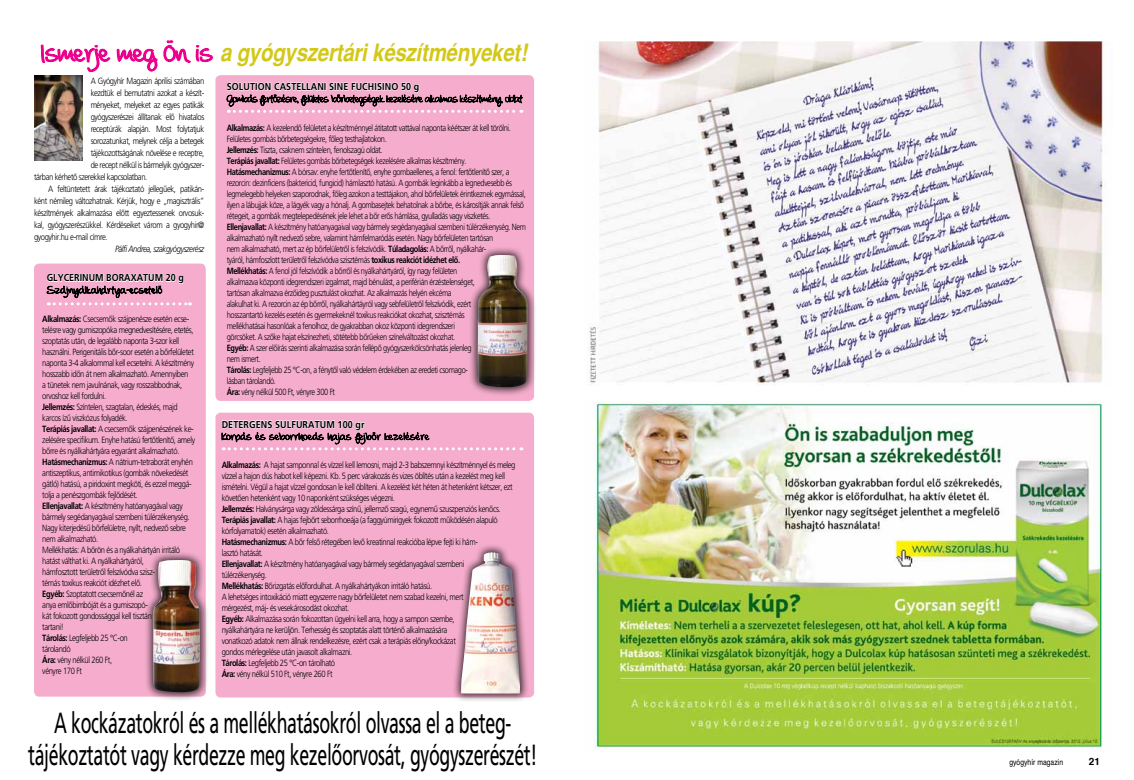
<style>
.page{position:relative;width:1134px;height:780px;background:#fff}
.page>*{position:absolute;margin:0;border:0;box-sizing:border-box;transform-origin:0 0}
.t1{font:29.1px/32.4px "Frutiger Alt A";letter-spacing:-.02em;color:#000;text-align:center;scale:.61 1}
.t2{font:italic 24px "KB Helvetica Bold";letter-spacing:-.01em;color:#d3c818;scale:.85 1}
.t3{font:700 10px "Frutiger Alt";letter-spacing:.01em;color:#000;scale:.9 1}
.t4{font:700 10px "Helvetica";color:#000}
.t5{font:300 9px/11px "Frutiger Alt";letter-spacing:-.05em;color:#000;scale:.85 1}
.t6{font:300 9px/11px "Frutiger Alt";letter-spacing:-.05em;color:#000;scale:.83 1}
.t7{font:italic 300 9px "Frutiger Alt";letter-spacing:-.05em;color:#000;scale:.85 1}
.t8{font:8px "Helvetica";color:#000;scale:.85 1}
.s1{font-family:"alwaysforever";font-style:normal;color:#ec008c}
.s2{font-weight:700}
</style>
<div class="page">
<img style="left:593px;top:401px;width:509px;height:347px">
<img style="left:588px;top:42px;width:517px;height:343px">
<div style="left:215px;top:412px;width:319px;height:285px;background:#f6adcd;border-radius:5px"></div>
<div style="left:215px;top:75px;width:319px;height:326px;background:#f6adcd;border-radius:5px"></div>
<div style="left:34px;top:263px;width:172px;height:433px;background:#f6adcd;border-radius:5px"></div>
<svg style="left:40px;top:40px;width:176px;height:53px"></svg>
<div style="left:452px;top:543px;width:77px;height:159px;background:#000;opacity:.75"></div>
<img style="left:461px;top:552px;width:59px;height:141px">
<div style="left:144px;top:550px;width:65px;height:151px;background:#000;opacity:.75"></div>
<img style="left:153px;top:560px;width:47px;height:132px">
<div style="left:469px;top:246px;width:68px;height:150px;background:#000;opacity:.75"></div>
<img style="left:478px;top:255px;width:49px;height:132px">
<svg style="left:221px;top:420px;width:301px;height:30px"></svg>
<svg style="left:226px;top:82px;width:296px;height:31px"></svg>
<svg style="left:46px;top:274px;width:144px;height:32px"></svg>
<img style="left:35px;top:75px;width:47px;height:86px">
<h2 class="t2" style="left:40px;top:39px;width:574px"><span class="s1">Ismerje meg Ön is</span> a gyógyszertári készítményeket!</h2>
<p class="t5" style="left:91px;top:75px;width:135px">A Gyógyhír Magazin áprilisi számában</p>
<p class="t5" style="left:91px;top:87px;width:135px">kezdtük el bemutatni azokat a készít-</p>
<p class="t5" style="left:91px;top:99px;width:135px">ményeket, melyeket az egyes patikák</p>
<p class="t5" style="left:91px;top:111px;width:135px">gyógyszerészei állítanak elô hivatalos</p>
<p class="t5" style="left:91px;top:123px;width:135px">receptúrák alapján. Most folytatjuk</p>
<p class="t5" style="left:91px;top:135px;width:135px">sorozatunkat, melynek célja a betegek</p>
<p class="t5" style="left:91px;top:147px;width:135px">tájékozottságának növelése e receptre,</p>
<p class="t5" style="left:91px;top:159px;width:135px">de recept nélkül is bármelyik gyógyszer-</p>
<p class="t5" style="left:34px;top:171px;width:135px">tárban kérhetô szerekkel kapcsolatban.</p>
<p class="t5" style="left:48px;top:183px;width:185px">A feltüntetett árak tájékoztató jellegûek, patikán-</p>
<p class="t5" style="left:34px;top:195px;width:202px">ként némileg változhatnak. Kérjük, hogy e „magisztrális”</p>
<p class="t5" style="left:34px;top:207px;width:202px">készítmények alkalmazása elôtt egyeztessenek orvosuk-</p>
<p class="t5" style="left:34px;top:219px;width:202px">kal, gyógyszerészükkel. Kérdéseiket várom a gyogyhir@</p>
<p class="t5" style="left:34px;top:231px;width:88px">gyogyhir.hu e-mail címre.</p>
<p class="t7" style="left:115px;top:244px;width:106px">Pálfi Andrea, szakgyógyszerész</p>
<p class="t3" style="left:47px;top:272px;width:154px">GLYCERINUM BORAXATUM 20 g</p>
<p class="t5" style="left:42px;top:313px;width:181px"><span class="s2">Alkalmazás:</span> Csecsemôk szájpenésze esetén ecse&shy;telésre vagy gumiszopóka megnedvesítésére, etetés, szoptatás után, de legalább naponta 3-szor kell használni. Perigenitális bôr-soor esetén a bôrfelületet naponta 3-4 alkalommal kell ecsetelni. A készítmény hosszabb idôn át nem alkalmazható. Amennyiben<br>a tünetek nem javulnának, vagy rosszabbodnak, orvoshoz kell fordulni.<br><span class="s2">Jellemzés:</span> Színtelen, szagtalan, édeskés, majd karcos ízû viszkózus folyadék.<br><span class="s2">Terápiás javallat:</span> A csecsemôk szájpenészének ke&shy;zelésére specifikum. Enyhe hatású fertôtlenítô, amely bôrre és nyálkahártyára egyaránt alkalmazható.<br><span class="s2">Hatásmechanizmus:</span> A nátrium-tetraborát enyhén antiszeptikus, antimikotikus (gombák növekedését gátló) hatású, a piridoxint megköti, és ezzel meggá&shy;tolja a penészgombák fejlôdését.<br><span class="s2">Ellenjavallat:</span> A készítmény hatóanyagával vagy bármely segédanyagával szembeni túlérzékenység.<br>Nagy kiterjedésû bôrfelületre, nyílt, nedvezô sebre nem alkalmazható.<br>Mellékhatás: A bôrön és a nyálkahártyán irritáló hatást válthat ki. A nyálkahártyáról,<br>hámfosztott területrôl felszívódva szisz-<br>témás toxikus reakciót idézhet elô.<br><span class="s2">Egyéb:</span> Szoptatott csecsemônél az<br>anya emlôbimbóját és a gumiszopó-<br>kát fokozott gondossággal kell tisztán<br>tartani!<br><span class="s2">Tárolás:</span> Legfeljebb 25 °C-on<br>tárolandó<br><span class="s2">Ára:</span> vény nélkül 260 Ft,<br>vényre 170 Ft</p>
<p class="t3" style="left:227px;top:81px;width:215px">SOLUTION CASTELLANI SINE FUCHISINO 50 g</p>
<p class="t6" style="left:227px;top:122px;width:362px"><span class="s2">Alkalmazás:</span> A kezelendô felületet a készítménnyel átitatott vattával naponta kéétszer át kell törölni.<br>Felületes gombás bôrbetegségekre, fôleg testhajlatokon.<br><span class="s2">Jellemzés:</span> Tiszta, csaknem színtelen, fenolszagú oldat.<br><span class="s2">Terápiás javallat:</span> Felületes gombás bôrbetegségek kezelésére alkalmas készítmény.<br><span class="s2">Hatásmechanizmus:</span> A bórsav: enyhe fertôtlenítô, enyhe gombaellenes, a fenol: fertôtlenítô szer, a rezorcin: dezinficiens (baktericid, fungicid) hámlasztó hatású. A gombák leginkább a legnedvesebb és legmelegebb helyeken szaporodnak, fôleg azokon a testtájakon, ahol bôrfelületek érintkeznek egymással, ilyen a lábujjak köze, a lágyék vagy a hónalj. A gombasejtek behatolnak a bôrbe, és károsítják annak felsô rétegeit, a gombák megtelepedésének jele lehet a bôr erôs hámlása, gyulladás vagy viszketés.<br><span class="s2">Ellenjavallat:</span> A készítmény hatóanyagaival vagy bármely segédanyagával szembeni túlérzékenység. Nem alkalmazható nyílt nedvezô sebre, valamint hámfelmaródás esetén. Nagy bôrfelületen tartósan<br>nem alkalmazható, mert az ép bôrfelületrôl is felszívódik. <span class="s2">Túladagolás:</span> A bôrrôl, nyálkahár-<br>tyáról, hámfoszlott területrôl felszívódva szisztémás <span class="s2">toxikus reakciót idézhet elô.<br>Mellékhatás:</span> A fenol jól felszívódik a bôrrôl és nyálkahártyáról, így nagy felületen<br>alkalmazva központi idegrendszeri izgalmat, majd bénulást, a periférián érzéstelenséget,<br>tartósan alkalmazva érzôideg pusztulást okozhat. Az alkalmazás helyén ekcéma<br>alakulhat ki. A rezorcin az ép bôrrôl, nyálkahártáyról vagy sebfelületrôl felszívódik, ezért<br>hosszantartó kezelés esetén és gyermekeknél toxikus reakciókat okozhat, szisztémás<br>mellékhatásai hasonlóak a fenolhoz, de gyakrabban okoz központi idegrendszeri<br>görcsöket. A szôke hajat elszínezheti, sötétebb bôrûeken színelváltozást okozhat.<br><span class="s2">Egyéb:</span> A szer elôírás szerinti alkalmazása során fellépô gyógyszerkölcsönhatás jelenleg<br>nem ismert.<br><span class="s2">Tárolás:</span> Legfeljebb 25 °C-on, a fénytôl való védelem érdekében az eredeti csomago-<br>lásban tárolandó.<br><span class="s2">Ára:</span> vény nélkül 500 Ft, vényre 300 Ft</p>
<p class="t3" style="left:222px;top:418px;width:160px">DETERGENS SULFURATUM 100 gr</p>
<p class="t5" style="left:222px;top:459px;width:347px"><span class="s2">Alkalmazás:</span> A hajat samponnal és vízzel kell lemosni, majd 2-3 babszemnyi készítménnyel és meleg vízzel a hajon dús habot kell képezni. Kb. 5 perc várakozás és vizes öblítés után a kezelést meg kell ismételni. Végül a hajat vízzel gondosan le kell öblíteni. A kezelést két héten át hetenként kétszer, ezt követôen hetenként vagy 10 naponként szükséges végezni.<br><span class="s2">Jellemzés:</span> Halványsárga vagy zöldessárga színû, jellemzô szagú, egynemû szuszpenziós kenôcs.<br><span class="s2">Terápiás javallat:</span> A hajas fejbôrt seborrhoeája (a faggyúmirigyek fokozott mûködésén alapuló kórfolyamatok) esetén alkalmazható.<br><span class="s2">Hatásmechanizmus:</span> A bôr felsô rétegében levô kreatinnal reakcióba lépve fejti ki hám-<br>lasztó hatását.<br><span class="s2">Ellenjavallat:</span> A készítmény hatóanyagával vagy bármely segédanyagával szembeni<br>túlérzékenység.<br><span class="s2">Mellékhatás:</span> Bôrizgatás elôfordulhat. A nyálkahártyákon irritáló hatású.<br>A lehetséges intoxikáció miatt egyszerre nagy bôrfelületet nem szabad kezelni, mert<br>mérgezést, máj- és vesekárosodást okozhat.<br><span class="s2">Egyéb:</span> Alkalmazása során fokozottan ügyelni kell arra, hogy a sampon szembe,<br>nyálkahártyára ne kerüljön. Terhesség és szoptatás alatt történô alkalmazására<br>vonatkozó adatok nem állnak rendelkezésre, ezért csak a terápiás elôny/kockázat<br>gondos mérlegelése után javasolt alkalmazni.<br><span class="s2">Tárolás:</span> Legfeljebb 25 °C-on tárolható<br><span class="s2">Ára:</span> vény nélkül 510 Ft, vényre 260 Ft</p>
<h1 class="t1" style="left:28px;top:706px;width:836px">A kockázatokról és a mellékhatásokról olvassa el a beteg&shy;tájékoztatót vagy kérdezze meg kezelôorvosát, gyógyszerészét!</h1>
<p class="t8" style="left:1009px;top:755px;width:65px">gyógyhír magazin</p>
<p class="t4" style="left:1089px;top:753px;width:13px">21</p>
</div>
